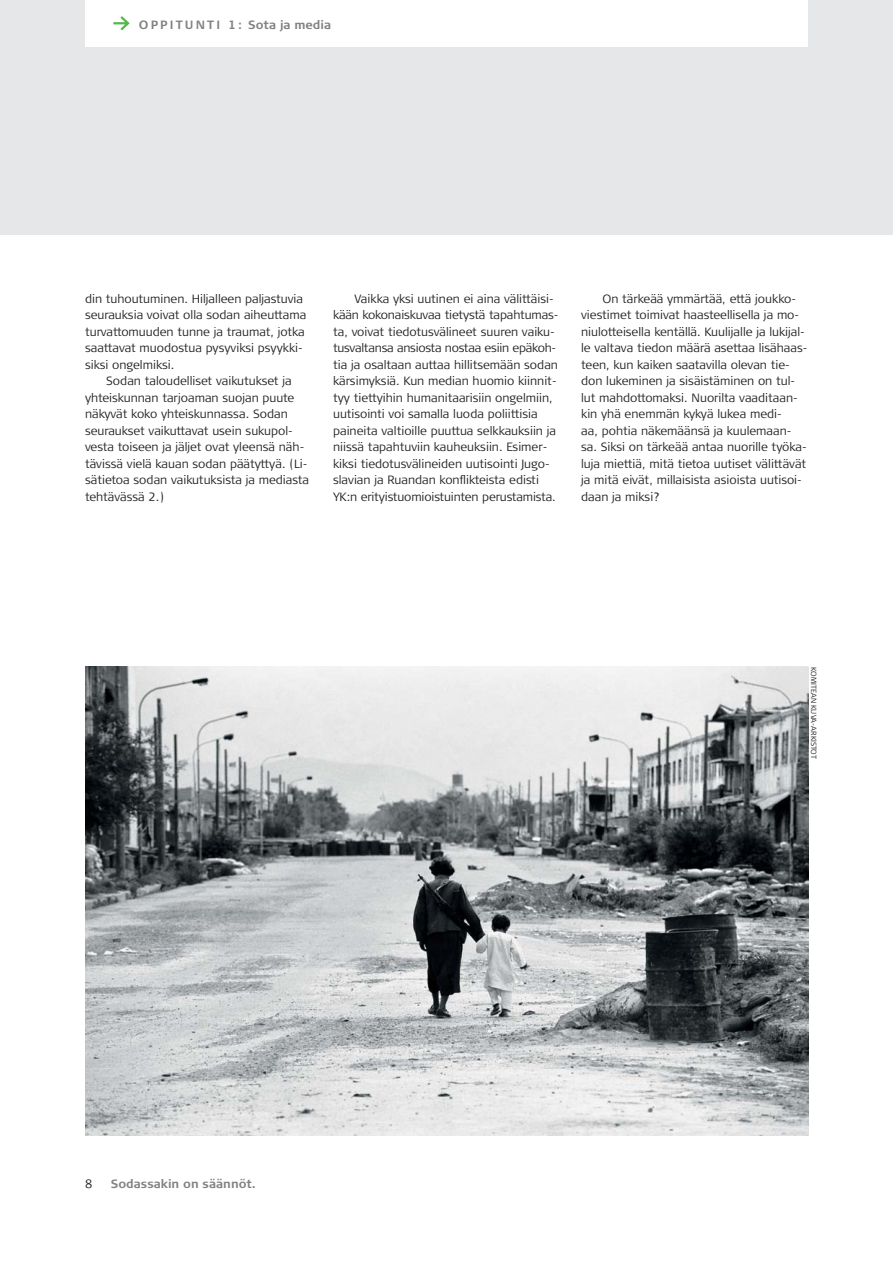
<style>
.page{position:relative;width:893px;height:1263px;background:#fff}
.page>*{position:absolute;margin:0;border:0;box-sizing:border-box;transform-origin:0 0}
.t1{font:300 12px/16.5px "Signa Column";color:#231f20}
.t2{font:700 12px "Signa Column";letter-spacing:.1em;color:#808284}
.t3{font:700 12px "Signa Column";color:#808284}
.t4{font:300 7.5px "Signa Column";letter-spacing:-.01em;color:#231f20}
</style>
<div class="page">
<div style="left:0;top:0;width:892px;height:235px;background:#e6e7e8"></div>
<img style="left:85px;top:667px;width:723px;height:468px">
<div style="left:86px;top:0;width:722px;height:46px;background:#fff"></div>
<svg style="left:113px;top:16px;width:17px;height:15px"></svg>
<p class="t2" style="left:139px;top:17px;width:194px">OPPITUNTI 1: Sota ja media</p>
<p class="t1" style="left:85px;top:291px;width:223px">din tuhoutuminen. Hiljalleen paljastuvia seurauksia voivat olla sodan aiheuttama turvattomuuden tunne ja traumat, jotka saattavat muodostua pysyviksi psyykki&shy;siksi ongelmiksi.</p>
<p class="t1" style="left:85px;top:373px;width:225px;text-indent:21px">Sodan taloudelliset vaikutukset ja yhteiskunnan tarjoaman suojan puute näkyvät koko yhteiskunnassa. Sodan seuraukset vaikuttavat usein sukupol&shy;vesta toiseen ja jäljet ovat yleensä näh&shy;tävissä vielä kauan sodan päätyttyä. (Li&shy;sätietoa sodan vaikutuksista ja mediasta tehtävässä 2.)</p>
<p class="t1" style="left:333px;top:291px;width:227px;text-indent:21px">Vaikka yksi uutinen ei aina välittäisi&shy;kään kokonaiskuvaa tietystä tapahtumas&shy;ta, voivat tiedotusvälineet suuren vaiku&shy;tusvaltansa ansiosta nostaa esiin epäkoh&shy;tia ja osaltaan auttaa hillitsemään sodan kärsimyksiä. Kun median huomio kiinnit&shy;tyy tiettyihin humanitaarisiin ongelmiin, uutisointi voi samalla luoda poliittisia paineita valtioille puuttua selkkauksiin ja niissä tapahtuviin kauheuksiin. Esimer&shy;kiksi tiedotusvälineiden uutisointi Jugo&shy;slavian ja Ruandan konflikteista edisti YK:n erityistuomioistuinten perustamista.</p>
<p class="t1" style="left:581px;top:291px;width:228px;text-indent:21px">On tärkeää ymmärtää, että joukko&shy;viestimet toimivat haasteellisella ja mo&shy;niulotteisella kentällä. Kuulijalle ja lukijal&shy;le valtava tiedon määrä asettaa lisähaas&shy;teen, kun kaiken saatavilla olevan tie&shy;don lukeminen ja sisäistäminen on tul&shy;lut mahdottomaksi. Nuorilta vaaditaan&shy;kin yhä enemmän kykyä lukea medi-<br>aa, pohtia näkemäänsä ja kuulemaan&shy;sa. Siksi on tärkeää antaa nuorille työka&shy;luja miettiä, mitä tietoa uutiset välittävät ja mitä eivät, millaisista asioista uutisoi&shy;daan ja miksi?</p>
<p class="t4" style="left:816px;top:667px;width:93px;rotate:90deg">KOMITEAN KUVA-ARKISTOT</p>
<p class="t1" style="left:85px;top:1176px;width:9px">8</p>
<p class="t3" style="left:111px;top:1177px;width:146px">Sodassakin on säännöt.</p>
</div>
